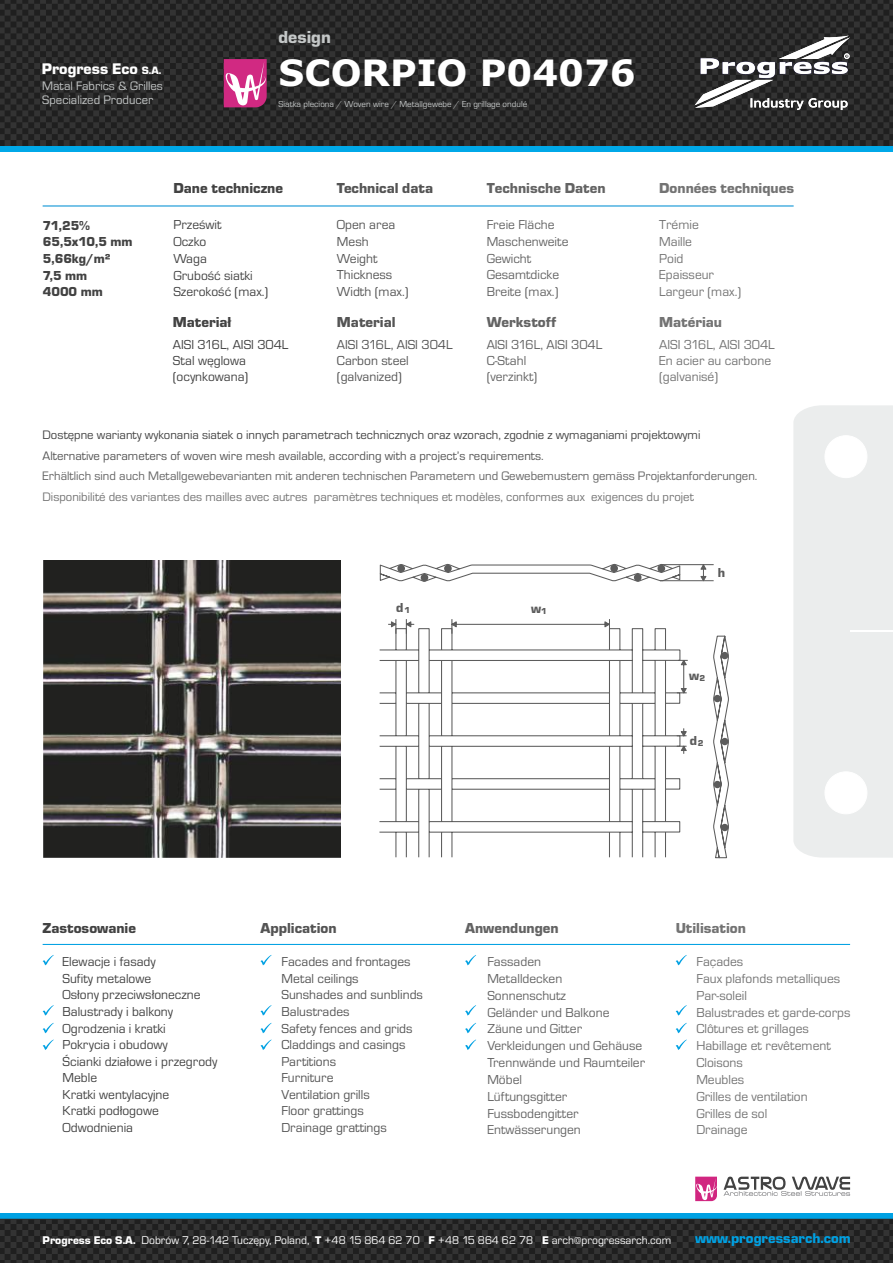
<style>
.page{position:relative;width:893px;height:1263px;background:#fff}
.page>*{position:absolute;margin:0;border:0;box-sizing:border-box;transform-origin:0 0}
.t1{font:700 36.3px "Verdana";color:#fff}
.t2{font:900 18px "Eurostar";color:#c4c7c7}
.t3{font:900 16.05px "Eurostar";color:#fff}
.t4{font:900 15px "Eurostar";color:#737373}
.t5{font:900 15px "Eurostar";color:#636363}
.t6{font:900 15px "Eurostar";color:#424242}
.t7{font:900 15px "Eurostar";color:#545454}
.t8{font:900 14.7px "Eurostar";color:#00a1e3}
.t9{font:13.5px/16.6px "Eurostar";color:#424242}
.t10{font:13.5px/16.6px "Eurostar";color:#545454}
.t11{font:13.5px/16.8px "Eurostar";color:#636363}
.t12{font:13.5px/16.8px "Eurostar";color:#737373}
.t13{font:900 13.5px/16.6px "Eurostar";color:#424242}
.t14{font:900 13.5px "Eurostar";color:#5c5c5c}
.t15{font:12.75px "Eurostar";color:#636363}
.t16{font:12.75px "Eurostar";color:#424242}
.t17{font:12.75px "Eurostar";color:#737373}
.t18{font:12.75px "Eurostar";color:#545454}
.t19{font:12.75px/14.1px "Eurostar";color:#c4c7c7}
.t20{font:11.55px "Eurostar";color:#fff}
.t21{font:900 11.55px "Eurostar";color:#fff}
.t22{font:9px "Eurostar";color:#c4c7c7}
.s1{font-size:11.1px}
.s2{font-size:9px}
.s3{font-weight:900}
</style>
<div class="page">
<svg style="left:695px;top:1176px;width:22px;height:25px"></svg>
<svg style="left:724px;top:1176px;width:126px;height:20px"></svg>
<div style="left:0;top:1213px;width:893px;height:42px;background:linear-gradient(to right,#00a1e3,#00a1e3)"></div>
<svg style="left:0;top:1219px;width:893px;height:44px;background:#282828"></svg>
<div style="left:793px;top:405px;width:100px;height:453px;background:#ebeded"></div>
<div style="left:825px;top:772px;width:42px;height:42px;background:#fff;border:1px solid #fff;border-radius:50%"></div>
<div style="left:825px;top:435px;width:42px;height:43px;background:#fff;border:1px solid #fff;border-radius:50%"></div>
<hr style="left:850px;top:631px;width:43px;height:1px;background:#fff">
<div style="left:0;top:0;width:893px;height:152px;background:#00a8e8"></div>
<img style="left:0;top:0;width:893px;height:146px">
<svg style="left:221px;top:59px;width:46px;height:48px;background:#cd5896"></svg>
<img style="left:43px;top:560px;width:298px;height:298px">
<svg style="left:379px;top:628px;width:302px;height:230px"></svg>
<svg style="left:379px;top:563px;width:335px;height:19px"></svg>
<hr style="left:660px;top:580px;width:54px;height:1px;background:#5c5c5c">
<div style="left:397px;top:565px;width:8px;height:7px;background:#5c5c5c;border-radius:50%"></div>
<div style="left:657px;top:565px;width:8px;height:7px;background:#5c5c5c;border-radius:50%"></div>
<div style="left:444px;top:565px;width:8px;height:7px;background:#5c5c5c;border-radius:50%"></div>
<div style="left:610px;top:565px;width:8px;height:7px;background:#5c5c5c;border-radius:50%"></div>
<div style="left:421px;top:574px;width:7px;height:7px;background:#5c5c5c;border-radius:50%"></div>
<div style="left:634px;top:574px;width:7px;height:7px;background:#5c5c5c;border-radius:50%"></div>
<svg style="left:388px;top:619px;width:222px;height:15px"></svg>
<svg style="left:676px;top:660px;width:12px;height:94px"></svg>
<svg style="left:713px;top:635px;width:16px;height:224px"></svg>
<hr style="left:43px;top:944px;width:807px;height:1px;background:#00a1e3">
<svg style="left:43px;top:1005px;width:11px;height:10px"></svg>
<svg style="left:43px;top:955px;width:11px;height:10px"></svg>
<svg style="left:260px;top:1005px;width:12px;height:10px"></svg>
<svg style="left:260px;top:955px;width:12px;height:10px"></svg>
<svg style="left:465px;top:1005px;width:11px;height:10px"></svg>
<svg style="left:465px;top:955px;width:11px;height:10px"></svg>
<svg style="left:676px;top:1005px;width:11px;height:10px"></svg>
<svg style="left:676px;top:955px;width:11px;height:10px"></svg>
<hr style="left:43px;top:205px;width:751px;height:1px;background:#008fd4">
<svg style="left:695px;top:36px;width:155px;height:74px;background:#616162"></svg>
<svg style="left:43px;top:1023px;width:11px;height:10px"></svg>
<svg style="left:43px;top:1039px;width:11px;height:11px"></svg>
<svg style="left:260px;top:1023px;width:12px;height:10px"></svg>
<svg style="left:260px;top:1039px;width:12px;height:11px"></svg>
<svg style="left:465px;top:1023px;width:11px;height:10px"></svg>
<svg style="left:465px;top:1039px;width:11px;height:11px"></svg>
<svg style="left:676px;top:1023px;width:11px;height:10px"></svg>
<svg style="left:676px;top:1039px;width:11px;height:11px"></svg>
<h2 class="t2" style="left:278px;top:29px;width:54px">design</h2>
<p class="t3" style="left:42px;top:61px;width:121px">Progress Eco <span class="s1">S.A.</span></p>
<h1 class="t1" style="left:278px;top:58px;width:359px">SCORPIO P04076</h1>
<p class="t19" style="left:42px;top:80px;width:122px">Matal Fabrics &amp; Grilles<br>Specialized Producer</p>
<p class="t22" style="left:278px;top:101px;width:250px">Siatka pleciona / Woven wire / Metallgewebe / En grillage ondulé</p>
<p class="t13" style="left:43px;top:217px;width:49px">71,25%</p>
<p class="t13" style="left:43px;top:234px;width:91px">65,5x10,5 mm<br>5,66kg/m²<br>7,5 mm<br>4000 mm</p>
<p class="t6" style="left:173px;top:182px;width:111px">Dane techniczne</p>
<p class="t9" style="left:173px;top:217px;width:96px">Prześwit<br>Oczko<br>Waga<br>Grubość siatki<br>Szerokość (max.)</p>
<p class="t6" style="left:173px;top:315px;width:60px">Materiał</p>
<p class="t9" style="left:173px;top:337px;width:117px">AISI 316L, AISI 304L<br>Stal węglowa (ocynkowana)</p>
<p class="t7" style="left:337px;top:182px;width:98px">Technical data</p>
<p class="t10" style="left:337px;top:217px;width:73px">Open area<br>Mesh<br>Weight<br>Thickness<br>Width (max.)</p>
<p class="t7" style="left:337px;top:315px;width:60px">Material</p>
<p class="t10" style="left:337px;top:337px;width:117px">AISI 316L, AISI 304L<br>Carbon steel (galvanized)</p>
<p class="t5" style="left:487px;top:182px;width:120px">Technische Daten</p>
<p class="t11" style="left:487px;top:217px;width:83px">Freie Fläche<br>Maschenweite<br>Gewicht<br>Gesamtdicke<br>Breite (max.)</p>
<p class="t5" style="left:487px;top:315px;width:71px">Werkstoff</p>
<p class="t11" style="left:487px;top:337px;width:117px">AISI 316L, AISI 304L<br>C-Stahl<br>(verzinkt)</p>
<p class="t4" style="left:659px;top:182px;width:136px">Données techniques</p>
<p class="t12" style="left:659px;top:217px;width:83px">Trémie<br>Maille<br>Poid<br>Epaisseur<br>Largeur (max.)</p>
<p class="t4" style="left:659px;top:315px;width:64px">Matériau</p>
<p class="t12" style="left:659px;top:337px;width:117px">AISI 316L, AISI 304L<br>En acier au carbone (galvanisé)</p>
<p class="t16" style="left:43px;top:429px;width:659px">Dostępne warianty wykonania siatek o innych parametrach technicznych oraz wzorach, zgodnie z wymaganiami projektowymi</p>
<p class="t18" style="left:43px;top:450px;width:502px">Alternative parameters of woven wire mesh available, according with a project’s requirements.</p>
<p class="t15" style="left:43px;top:470px;width:716px">Erhältlich sind auch Metallgewebevarianten mit anderen technischen Parametern und Gewebemustern gemäss Projektanforderungen.</p>
<p class="t17" style="left:43px;top:491px;width:653px">Disponibilité des variantes des mailles avec autres paramètres techniques et modèles, conformes aux exigences du projet</p>
<p class="t14" style="left:396px;top:601px;width:15px">d<span class="s2">1</span></p>
<p class="t14" style="left:531px;top:603px;width:17px">w<sub>1</sub></p>
<p class="t14" style="left:718px;top:566px;width:9px">h</p>
<p class="t14" style="left:689px;top:669px;width:17px">w<sub>2</sub></p>
<p class="t14" style="left:690px;top:734px;width:15px">d<span class="s2">2</span></p>
<p class="t6" style="left:43px;top:921px;width:95px">Zastosowanie</p>
<p class="t7" style="left:261px;top:921px;width:77px">Application</p>
<p class="t10" style="left:281px;top:954px;width:143px">Facades and frontages<br>Metal ceilings<br>Sunshades and sunblinds<br>Balustrades<br>Safety fences and grids<br>Claddings and casings<br>Partitions<br>Furniture<br>Ventilation grills<br>Floor grattings<br>Drainage grattings</p>
<p class="t9" style="left:63px;top:954px;width:156px">Elewacje i fasady<br>Sufity metalowe<br>Osłony przeciwsłoneczne<br>Balustrady i balkony<br>Ogrodzenia i kratki<br>Pokrycia i obudowy<br>Ścianki działowe i przegrody<br>Meble<br>Kratki wentylacyjne<br>Kratki podłogowe<br>Odwodnienia</p>
<p class="t5" style="left:465px;top:921px;width:95px">Anwendungen</p>
<p class="t11" style="left:487px;top:954px;width:156px">Fassaden<br>Metalldecken<br>Sonnenschutz<br>Geländer und Balkone<br>Zäune und Gitter<br>Verkleidungen und Gehäuse</p>
<p class="t11" style="left:487px;top:1072px;width:95px">Möbel<br>Lüftungsgitter<br>Fussbodengitter<br>Entwässerungen</p>
<p class="t11" style="left:487px;top:1055px;width:159px">Trennwände und Raumteiler</p>
<p class="t4" style="left:676px;top:921px;width:72px">Utilisation</p>
<p class="t12" style="left:696px;top:954px;width:156px">Façades<br>Faux plafonds metalliques<br>Par-soleil<br>Balustrades et garde-corps<br>Clôtures et grillages<br>Habillage et revêtement<br>Cloisons<br>Meubles<br>Grilles de ventilation<br>Grilles de sol<br>Drainage</p>
<p class="t21" style="left:43px;top:1235px;width:95px">Progress Eco S.A.</p>
<p class="t20" style="left:142px;top:1235px;width:531px">Dobrów 7, 28-142 Tuczępy, Poland, <span class="s3">T</span> +48 15 864 62 70 <span class="s3">F</span> +48 15 864 62 78 <span class="s3">E</span> arch@progressarch.com</p>
<p class="t8" style="left:695px;top:1232px;width:157px">www.progressarch.com</p>
</div>
